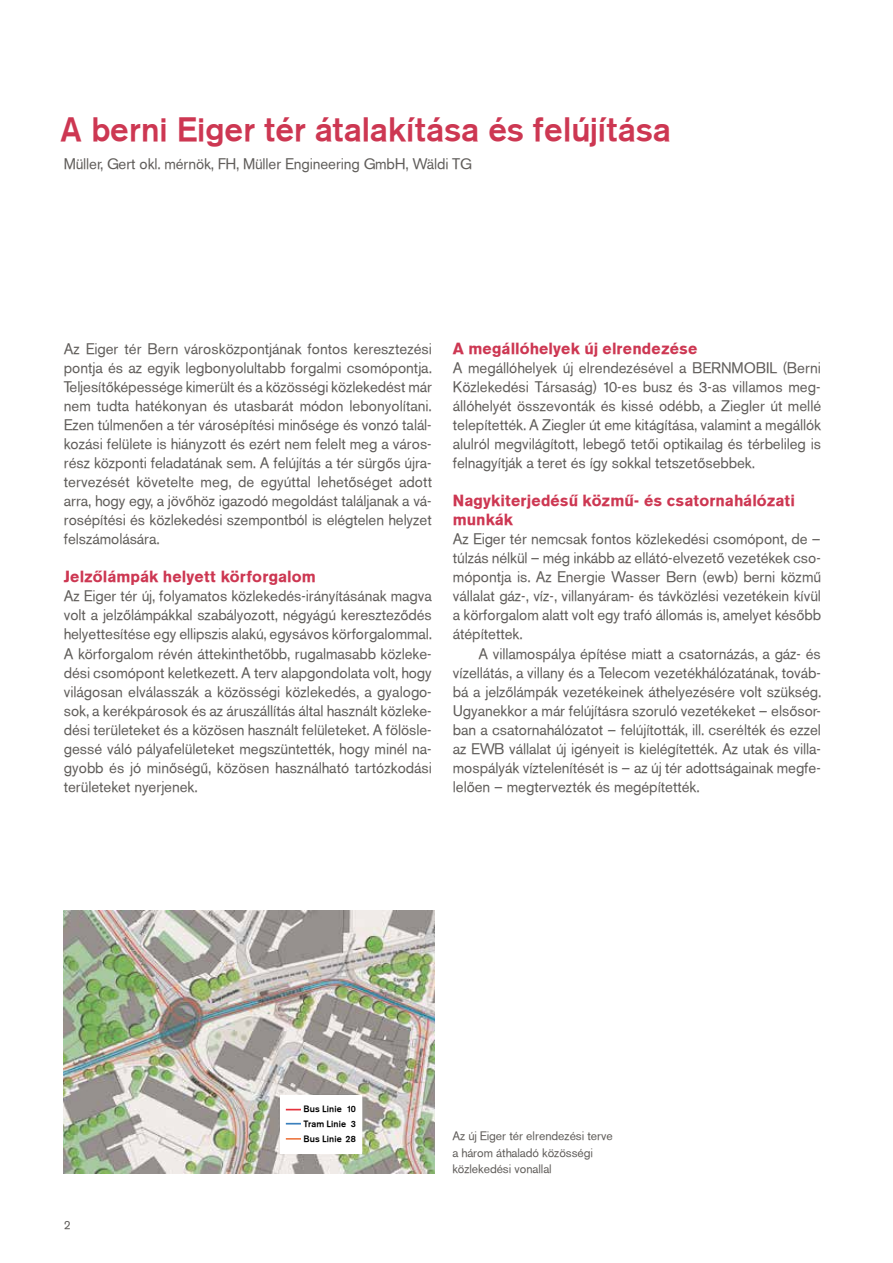
<style>
.page{position:relative;width:893px;height:1263px;background:#fff}
.page>*{position:absolute;margin:0;border:0;box-sizing:border-box;transform-origin:0 0}
.t1{font:33px "Akzidenz Grotesk Md PFL";letter-spacing:.015em;color:#cd3752}
.t2{font:700 15.75px/19px "Akzidenz Grotesk PFL";letter-spacing:.02em;color:#cd3752}
.t3{font:15px/19px "Akzidenz Grotesk PFL";letter-spacing:.015em;color:#605d5a;text-align:justify}
.t4{font:12px/16.5px "Akzidenz Grotesk PFL";letter-spacing:.015em;color:#605d5a}
.t5{font:9px/15px "Akzidenz Grotesk Md PFL";letter-spacing:.025em;color:#000;text-align:justify}
</style>
<div class="page">
<img style="left:64px;top:911px;width:370px;height:263px">
<div style="left:280px;top:1095px;width:81px;height:58px;background:#fff"></div>
<svg style="left:286px;top:1109px;width:15px;height:1px"></svg>
<svg style="left:286px;top:1123px;width:15px;height:1px"></svg>
<svg style="left:286px;top:1138px;width:15px;height:2px"></svg>
<h1 class="t1" style="left:61px;top:107px;width:611px">A berni Eiger tér átalakítása és felújítása</h1>
<p class="t3" style="left:64px;top:154px;width:409px">Müller, Gert okl. mérnök, FH, Müller Engineering GmbH, Wäldi TG</p>
<p class="t3" style="left:64px;top:339px;width:370px">Az Eiger tér Bern városközpontjának fontos keresztezési pontja és az egyik legbonyolultabb forgalmi csomópontja.<br>Teljesítőképessége kimerült és a közösségi közlekedést már nem tudta hatékonyan és utasbarát módon lebonyolítani.<br>Ezen túlmenően a tér városépítési minősége és vonzó talál&shy;kozási felülete is hiányzott és ezért nem felelt meg a város&shy;rész központi feladatának sem. A felújítás a tér sürgős újra&shy;tervezését követelte meg, de egyúttal lehetőséget adott arra, hogy egy, a jövőhöz igazodó megoldást találjanak a vá&shy;rosépítési és közlekedési szempontból is elégtelen helyzet felszámolására.</p>
<p class="t2" style="left:64px;top:567px;width:253px">Jelzőlámpák helyett körforgalom</p>
<p class="t3" style="left:64px;top:587px;width:369px">Az Eiger tér új, folyamatos közlekedés-irányításának magva volt a jelzőlámpákkal szabályozott, négyágú kereszteződés helyettesítése egy ellipszis alakú, egysávos körforgalommal.<br>A körforgalom révén áttekinthetőbb, rugalmasabb közleke&shy;dési csomópont keletkezett. A terv alapgondolata volt, hogy világosan elválasszák a közösségi közlekedés, a gyalogo&shy;sok, a kerékpárosok és az áruszállítás által használt közleke&shy;dési területeket és a közösen használt felületeket. A fölösle&shy;gessé váló pályafelületeket megszüntették, hogy minél na&shy;gyobb és jó minőségű, közösen használható tartózkodási területeket nyerjenek.</p>
<p class="t2" style="left:453px;top:339px;width:246px">A megállóhelyek új elrendezése</p>
<p class="t3" style="left:453px;top:358px;width:369px">A megállóhelyek új elrendezésével a BERNMOBIL (Berni Közlekedési Társaság) 10-es busz és 3-as villamos meg&shy;állóhelyét összevonták és kissé odébb, a Ziegler út mellé telepítették. A Ziegler út eme kitágítása, valamint a megállók alulról megvilágított, lebegő tetői optikailag és térbelileg is felnagyítják a teret és így sokkal tetszetősebbek.</p>
<p class="t2" style="left:453px;top:491px;width:343px">Nagykiterjedésű közmű- és csatornahálózati munkák</p>
<p class="t3" style="left:453px;top:529px;width:369px">Az Eiger tér nemcsak fontos közlekedési csomópont, de – túlzás nélkül – még inkább az ellátó-elvezető vezetékek cso&shy;mópontja is. Az Energie Wasser Bern (ewb) berni közmű vállalat gáz-, víz-, villanyáram- és távközlési vezetékein kívül a körforgalom alatt volt egy trafó állomás is, amelyet később átépítettek.</p>
<p class="t3" style="left:453px;top:644px;width:369px;text-indent:26px">A villamospálya építése miatt a csatornázás, a gáz- és vízellátás, a villany és a Telecom vezetékhálózatának, továb&shy;bá a jelzőlámpák vezetékeinek áthelyezésére volt szükség.<br>Ugyanekkor a már felújításra szoruló vezetékeket – elsősor&shy;ban a csatornahálózatot – felújították, ill. cserélték és ezzel az EWB vállalat új igényeit is kielégítették. Az utak és villa&shy;mospályák víztelenítését is – az új tér adottságainak megfe&shy;lelően – megtervezték és megépítették.</p>
<p class="t4" style="left:64px;top:1216px;width:8px">2</p>
<p class="t5" style="left:304px;top:1101px;width:54px">Bus Linie 10<br>Tram Linie 3<br>Bus Linie 28</p>
<p class="t4" style="left:452px;top:1128px;width:162px">Az új Eiger tér elrendezési terve a három áthaladó közösségi közlekedési vonallal</p>
</div>
